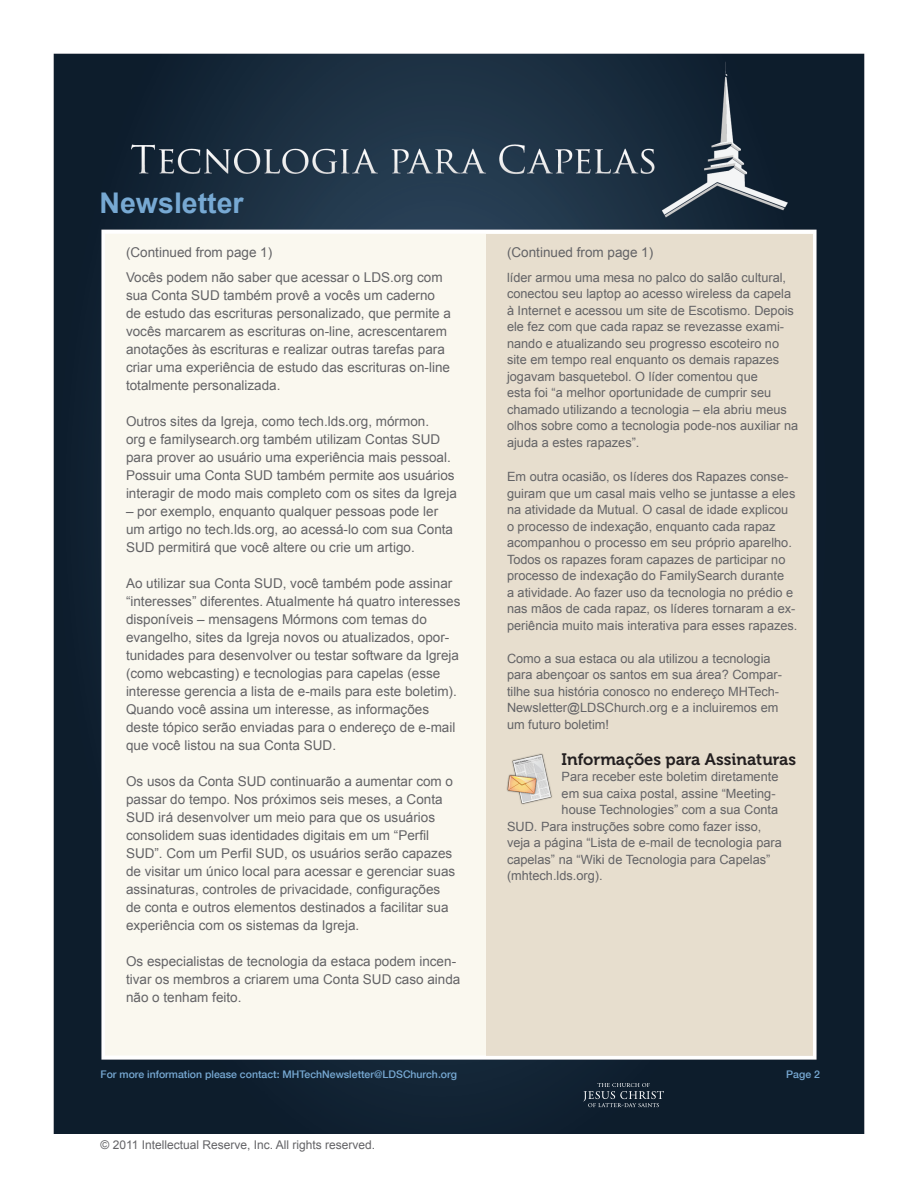
<style>
.page{position:relative;width:918px;height:1188px;background:#fff}
.page>*{position:absolute;margin:0;border:0;box-sizing:border-box;transform-origin:0 0}
.t1{font:700 28.5px "Arial";color:#77a9d3}
.t2{font:16.5px "Museo 700";color:#231f20}
.t3{font:13.5px/18px "Arial";color:#636366}
.t4{font:12.75px/16.5px "Arial";color:#636366}
.t5{font:12px "Arial";color:#636366}
.t6{font:500 10.5px "Helvetica Neue";color:#77a9d3}
</style>
<div class="page">
<img style="left:53px;top:53px;width:812px;height:1081px">
<div style="left:486px;top:234px;width:327px;height:822px;background:#e7dece"></div>
<svg style="left:583px;top:1083px;width:81px;height:24px;background:#2f3d4a"></svg>
<img style="left:506px;top:753px;width:46px;height:52px">
<p class="t1" style="left:100px;top:184px;width:146px">Newsletter</p>
<p class="t3" style="left:126px;top:243px;width:148px">(Continued from page 1)</p>
<p class="t3" style="left:507px;top:243px;width:148px">(Continued from page 1)</p>
<p class="t3" style="left:126px;top:269px;width:326px">Vocês podem não saber que acessar o LDS.org com sua Conta SUD também provê a vocês um caderno de estudo das escrituras personalizado, que permite a vocês marcarem as escrituras on-line, acrescentarem anotações às escrituras e realizar outras tarefas para criar uma experiência de estudo das escrituras on-line totalmente personalizada.</p>
<p class="t3" style="left:126px;top:413px;width:332px">Outros sites da Igreja, como tech.lds.org, mórmon.<br>org e familysearch.org também utilizam Contas SUD para prover ao usuário uma experiência mais pessoal.<br>Possuir uma Conta SUD também permite aos usuários interagir de modo mais completo com os sites da Igreja</p>
<p class="t3" style="left:126px;top:503px;width:329px">– por exemplo, enquanto qualquer pessoas pode ler um artigo no tech.lds.org, ao acessá-lo com sua Conta<br>SUD permitirá que você altere ou crie um artigo.</p>
<p class="t3" style="left:126px;top:575px;width:336px">Ao utilizar sua Conta SUD, você também pode assinar “interesses” diferentes. Atualmente há quatro interesses disponíveis – mensagens Mórmons com temas do evangelho, sites da Igreja novos ou atualizados, opor&shy;tunidades para desenvolver ou testar software da Igreja (como webcasting) e tecnologias para capelas (esse interesse gerencia a lista de e-mails para este boletim).<br>Quando você assina um interesse, as informações deste tópico serão enviadas para o endereço de e-mail que você listou na sua Conta SUD.</p>
<p class="t3" style="left:126px;top:773px;width:331px">Os usos da Conta SUD continuarão a aumentar com o passar do tempo. Nos próximos seis meses, a Conta SUD irá desenvolver um meio para que os usuários consolidem suas identidades digitais em um “Perfil SUD”. Com um Perfil SUD, os usuários serão capazes de visitar um único local para acessar e gerenciar suas assinaturas, controles de privacidade, configurações de conta e outros elementos destinados a facilitar sua experiência com os sistemas da Igreja.</p>
<p class="t3" style="left:126px;top:953px;width:336px">Os especialistas de tecnologia da estaca podem incen&shy;tivar os membros a criarem uma Conta SUD caso ainda não o tenham feito.</p>
<p class="t4" style="left:507px;top:269px;width:293px">líder armou uma mesa no palco do salão cultural, conectou seu laptop ao acesso wireless da capela à Internet e acessou um site de Escotismo. Depois ele fez com que cada rapaz se revezasse exami&shy;nando e atualizando seu progresso escoteiro no site em tempo real enquanto os demais rapazes jogavam basquetebol. O líder comentou que<br>esta foi “a melhor oportunidade de cumprir seu chamado utilizando a tecnologia – ela abriu meus olhos sobre como a tecnologia pode-nos auxiliar na ajuda a estes rapazes”.</p>
<p class="t4" style="left:507px;top:469px;width:292px">Em outra ocasião, os líderes dos Rapazes conse&shy;guiram que um casal mais velho se juntasse a eles na atividade da Mutual. O casal de idade explicou o processo de indexação, enquanto cada rapaz acompanhou o processo em seu próprio aparelho.<br>Todos os rapazes foram capazes de participar no processo de indexação do FamilySearch durante<br>a atividade. Ao fazer uso da tecnologia no prédio e nas mãos de cada rapaz, os líderes tornaram a ex&shy;periência muito mais interativa para esses rapazes.</p>
<p class="t4" style="left:507px;top:650px;width:276px">Como a sua estaca ou ala utilizou a tecnologia para abençoar os santos em sua área? Compar&shy;tilhe sua história conosco no endereço MHTech-Newsletter@LDSChurch.org e a incluiremos em um futuro boletim!</p>
<p class="t2" style="left:562px;top:750px;width:236px">Informações para Assinaturas</p>
<p class="t4" style="left:562px;top:769px;width:218px">Para receber este boletim diretamente</p>
<p class="t4" style="left:562px;top:785px;width:216px">em sua caixa postal, assine “Meeting-</p>
<p class="t4" style="left:562px;top:802px;width:218px">house Technologies” com a sua Conta</p>
<p class="t4" style="left:507px;top:818px;width:256px">SUD. Para instruções sobre como fazer isso,</p>
<p class="t4" style="left:507px;top:835px;width:276px">veja a página “Lista de e-mail de tecnologia para</p>
<p class="t4" style="left:507px;top:851px;width:265px">capelas” na “Wiki de Tecnologia para Capelas”</p>
<p class="t4" style="left:507px;top:868px;width:97px">(mhtech.lds.org).</p>
<p class="t6" style="left:101px;top:1068px;width:358px">For more information please contact: MHTechNewsletter@LDSChurch.org</p>
<p class="t6" style="left:786px;top:1068px;width:35px">Page 2</p>
<p class="t5" style="left:101px;top:1137px;width:276px">© 2011 Intellectual Reserve, Inc. All rights reserved.</p>
</div>
